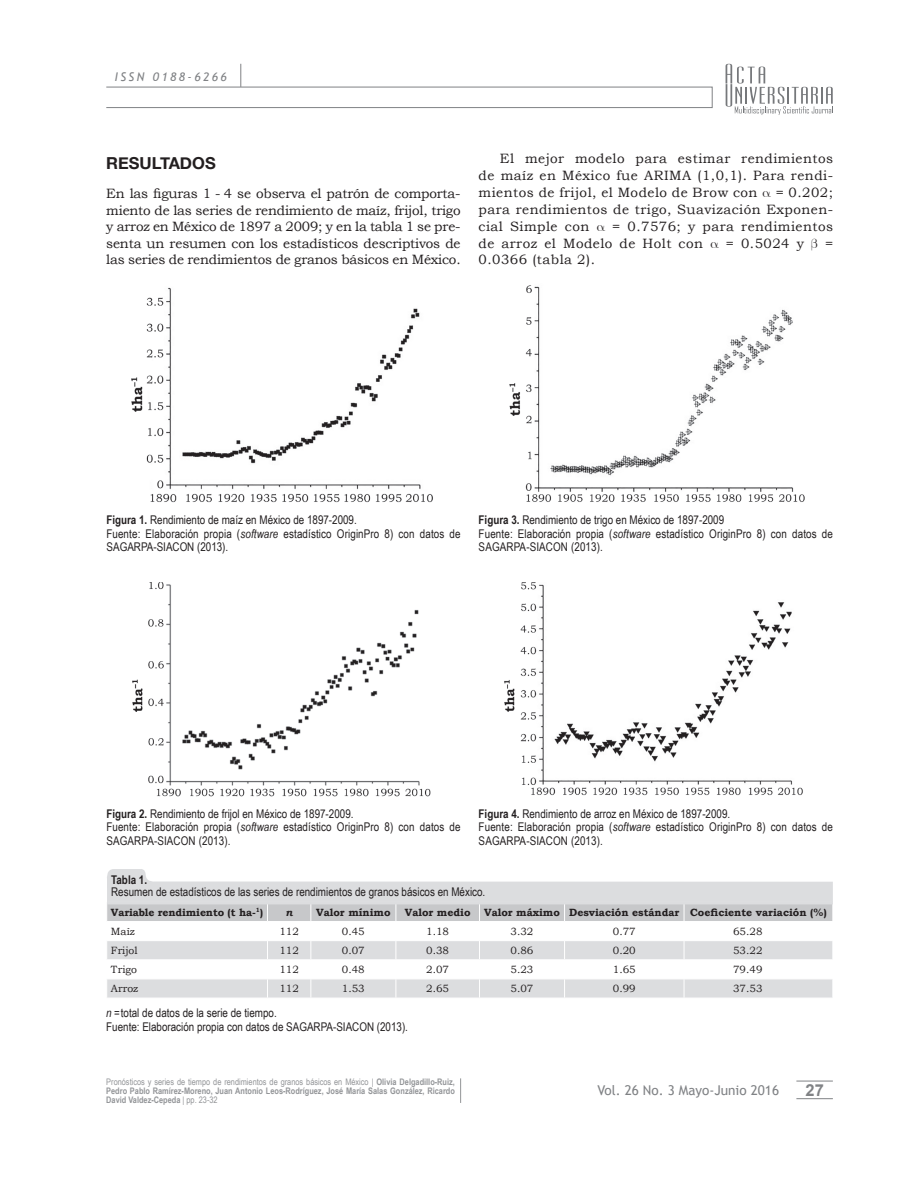
<style>
.page{position:relative;width:918px;height:1188px;background:#fff}
.page>*{position:absolute;margin:0;border:0;box-sizing:border-box;transform-origin:0 0}
.t1{font:700 16.5px "Helvetica Neue";color:#231f20}
.t2{font:700 16.5px "Arial";color:#808285}
.t3{font:13.5px/17px "Bookman Old Style";letter-spacing:.035em;color:#231f20;text-align:justify}
.t4{font:13.5px "Trebuchet MS";color:#808285}
.t5{font:12px/13.5px "Arial Narrow";color:#231f20}
.t6{font:italic 12px "Trebuchet MS";letter-spacing:.2em;color:#808285}
.t7{font:700 12px "Arial Narrow";color:#231f20}
.t8{font:10.5px "Bookman Old Style";color:#231f20}
.t9{font:700 10.5px "Bookman Old Style";color:#231f20}
.t10{font:italic 700 10.5px "Bookman Old Style";color:#231f20}
.t11{font:700 9px/9px "Arial Narrow";color:#939598;text-align:justify}
.s1{font-weight:700}
.s2{font-style:italic}
.s3{font-weight:400}
</style>
<div class="page">
<hr style="left:796px;top:1081px;width:37px;height:1px;background:#808285">
<hr style="left:796px;top:1098px;width:37px;height:1px;background:#808285">
<div style="left:106px;top:87px;width:606px;height:21px;border:1px solid #808285"></div>
<svg style="left:241px;top:64px;width:1px;height:23px"></svg>
<svg style="left:726px;top:64px;width:107px;height:51px"></svg>
<svg style="left:460px;top:1078px;width:1px;height:25px"></svg>
<img style="left:132px;top:287px;width:301px;height:216px">
<img style="left:509px;top:285px;width:296px;height:217px">
<img style="left:132px;top:582px;width:299px;height:214px">
<img style="left:504px;top:582px;width:299px;height:214px">
<svg style="left:107px;top:869px;width:726px;height:129px"></svg>
<hr style="left:106px;top:979px;width:161px;height:1px;background:#fff">
<hr style="left:267px;top:979px;width:44px;height:1px;background:#fff">
<hr style="left:311px;top:979px;width:85px;height:1px;background:#fff">
<hr style="left:107px;top:901px;width:726px;height:3px;background:#dcdddf">
<p class="t6" style="left:115px;top:70px;width:114px">ISSN 0188-6266</p>
<h1 class="t1" style="left:106px;top:150px;width:111px">RESULTADOS</h1>
<p class="t3" style="left:106px;top:186px;width:356px;line-height:16.5px">En las figuras 1 - 4 se observa el patrón de comporta&shy;miento de las series de rendimiento de maíz, frijol, trigo y arroz en México de 1897 a 2009; y en la tabla 1 se pre&shy;senta un resumen con los estadísticos descriptivos de las series de rendimientos de granos básicos en México.</p>
<p class="t3" style="left:479px;top:150px;width:356px;text-indent:21px">El mejor modelo para estimar rendimientos de maíz en México fue ARIMA (1,0,1). Para rendi&shy;mientos de frijol, el Modelo de Brow con</p>
<p class="t3" style="left:479px;top:184px;width:356px;text-indent:297px">= 0.202; para rendimientos de trigo, Suavización Exponen&shy;cial Simple con</p>
<p class="t3" style="left:479px;top:217px;width:356px;text-indent:134px">= 0.7576; y para rendimientos de arroz el Modelo de Holt con</p>
<p class="t3" style="left:726px;top:234px;width:80px">= 0.5024 y</p>
<p class="t3" style="left:825px;top:234px;width:10px">=</p>
<p class="t3" style="left:479px;top:251px;width:118px">0.0366 (tabla 2).</p>
<p class="t5" style="left:106px;top:513px;width:356px"><span class="s1">Figura 1.</span> Rendimiento de maíz en México de 1897-2009.<br>Fuente: Elaboración propia (<span class="s2">software</span> estadístico OriginPro 8) con datos de<br>SAGARPA-SIACON (2013).</p>
<p class="t5" style="left:479px;top:513px;width:356px"><span class="s1">Figura 3.</span> Rendimiento de trigo en México de 1897-2009<br>Fuente: Elaboración propia (<span class="s2">software</span> estadístico OriginPro 8) con datos de<br>SAGARPA-SIACON (2013).</p>
<p class="t5" style="left:106px;top:806px;width:356px"><span class="s1">Figura 2.</span> Rendimiento de frijol en México de 1897-2009.<br>Fuente: Elaboración propia (<span class="s2">software</span> estadístico OriginPro 8) con datos de<br>SAGARPA-SIACON (2013).</p>
<p class="t5" style="left:479px;top:806px;width:356px"><span class="s1">Figura 4.</span> Rendimiento de arroz en México de 1897-2009.<br>Fuente: Elaboración propia (<span class="s2">software</span> estadístico OriginPro 8) con datos de<br>SAGARPA-SIACON (2013).</p>
<p class="t7" style="left:111px;top:871px;width:37px">Tabla 1.</p>
<p class="t5" style="left:111px;top:885px;width:376px">Resumen de estadísticos de las series de rendimientos de granos básicos en México.</p>
<p class="t9" style="left:111px;top:906px;width:154px">Variable rendimiento (t ha-<sup>1</sup>)</p>
<p class="t10" style="left:286px;top:906px;width:9px">n</p>
<p class="t9" style="left:316px;top:906px;width:76px">Valor mínimo</p>
<p class="t9" style="left:405px;top:906px;width:67px">Valor medio</p>
<p class="t9" style="left:484px;top:906px;width:344px">Valor máximo Desviación estándar Coeficiente variación (%)</p>
<p class="t8" style="left:111px;top:925px;width:25px">Maíz</p>
<p class="t8" style="left:279px;top:925px;width:21px">112</p>
<p class="t8" style="left:342px;top:925px;width:24px">0.45</p>
<p class="t8" style="left:426px;top:925px;width:24px">1.18</p>
<p class="t8" style="left:511px;top:925px;width:24px">3.32</p>
<p class="t8" style="left:613px;top:925px;width:24px">0.77</p>
<p class="t8" style="left:733px;top:925px;width:31px">65.28</p>
<p class="t8" style="left:111px;top:944px;width:28px">Frijol</p>
<p class="t8" style="left:279px;top:944px;width:21px">112</p>
<p class="t8" style="left:342px;top:944px;width:24px">0.07</p>
<p class="t8" style="left:426px;top:944px;width:24px">0.38</p>
<p class="t8" style="left:511px;top:944px;width:24px">0.86</p>
<p class="t8" style="left:613px;top:944px;width:24px">0.20</p>
<p class="t8" style="left:733px;top:944px;width:31px">53.22</p>
<p class="t8" style="left:111px;top:964px;width:28px">Trigo</p>
<p class="t8" style="left:279px;top:964px;width:21px">112</p>
<p class="t8" style="left:342px;top:964px;width:24px">0.48</p>
<p class="t8" style="left:426px;top:964px;width:24px">2.07</p>
<p class="t8" style="left:511px;top:964px;width:24px">5.23</p>
<p class="t8" style="left:613px;top:964px;width:24px">1.65</p>
<p class="t8" style="left:733px;top:964px;width:31px">79.49</p>
<p class="t8" style="left:111px;top:983px;width:29px">Arroz</p>
<p class="t8" style="left:279px;top:983px;width:21px">112</p>
<p class="t8" style="left:342px;top:983px;width:24px">1.53</p>
<p class="t8" style="left:426px;top:983px;width:24px">2.65</p>
<p class="t8" style="left:511px;top:983px;width:24px">5.07</p>
<p class="t8" style="left:613px;top:983px;width:24px">0.99</p>
<p class="t8" style="left:733px;top:983px;width:31px">37.53</p>
<p class="t5" style="left:106px;top:1006px;width:303px"><span class="s2">n</span> = total de datos de la serie de tiempo.<br>Fuente: Elaboración propia con datos de SAGARPA-SIACON (2013).</p>
<p class="t11" style="left:106px;top:1077px;width:350px"><span class="s3">Pronósticos y series de tiempo de rendimientos de granos básicos en México |</span> Olivia Delgadillo-Ruiz, Pedro Pablo Ramírez-Moreno, Juan Antonio Leos-Rodríguez, José María Salas González, Ricardo David Valdez-Cepeda <span class="s3">| pp. 23-32</span></p>
<p class="t4" style="left:597px;top:1082px;width:183px">Vol. 26 No. 3 Mayo-Junio 2016</p>
<h1 class="t2" style="left:806px;top:1079px;width:20px">27</h1>
</div>
